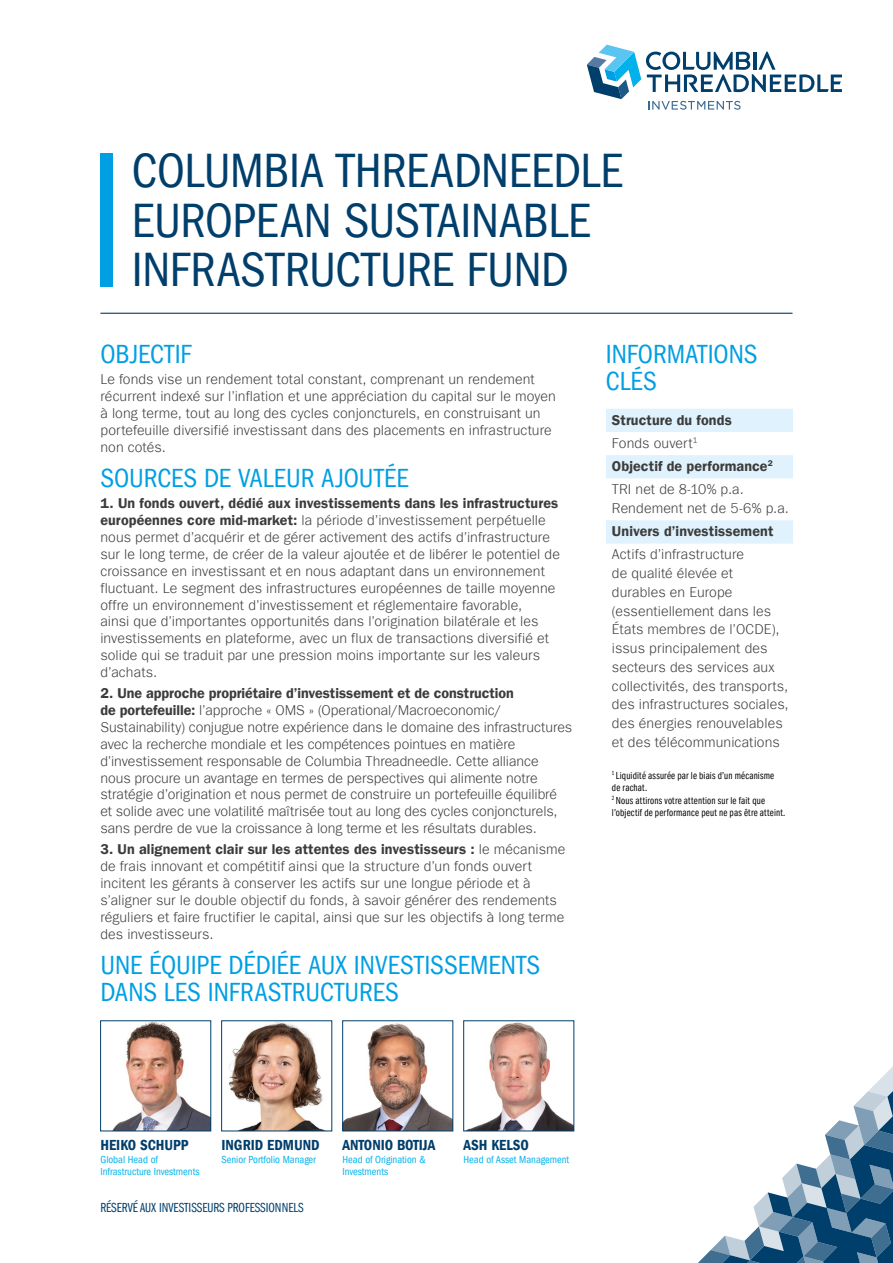
<style>
.page{position:relative;width:893px;height:1263px;background:#fff}
.page>*{position:absolute;margin:0;border:0;box-sizing:border-box;transform-origin:0 0}
.t1{font:condensed 49.5px/49.5px "ITC Frank Gofor Ameriprise";letter-spacing:-.005em;color:#003e6b}
.t2{font:condensed 27px/27px "ITC Frank Gofor Ameriprise";letter-spacing:-.005em;color:#009fe3}
.t3{font:15px "ITC Frank Gofor Ameriprise Dm Cn";color:#003e6b}
.t4{font:300 14.25px/16.8px "ITC Frank Gofor Ameriprise";letter-spacing:.005em;color:#3c3c3b}
.t5{font:14.25px "ITC Frank Gofor Ameriprise Dm";letter-spacing:.005em;color:#3c3c3b}
.t6{font:13.5px "ITC Frank Gofor Ameriprise Bk Cm";color:#003e6b}
.t7{font:10.5px/12.6px "ITC Frank Gofor Ameriprise Bk Cm";letter-spacing:.02em;color:#000}
.t8{font:condensed 10.5px/12.8px "ITC Frank Gofor Ameriprise";color:#00b1eb}
.s1{font-family:"ITC Frank Gofor Ameriprise Dm";font-weight:400}
.s2{font-family:"ITC Frank Gofor Ameriprise";font-weight:300}
</style>
<div class="page">
<svg style="left:698px;top:1066px;width:195px;height:197px"></svg>
<svg style="left:587px;top:45px;width:255px;height:65px"></svg>
<svg style="left:606px;top:409px;width:187px;height:135px"></svg>
<img style="left:113px;top:1022px;width:96px;height:107px">
<div style="left:100px;top:1020px;width:111px;height:111px;border:1px solid #003e6b"></div>
<img style="left:228px;top:1022px;width:95px;height:107px">
<div style="left:221px;top:1020px;width:111px;height:111px;border:1px solid #003e6b"></div>
<img style="left:344px;top:1023px;width:107px;height:106px">
<div style="left:342px;top:1020px;width:111px;height:111px;border:1px solid #003e6b"></div>
<img style="left:469px;top:1022px;width:103px;height:107px">
<div style="left:463px;top:1020px;width:111px;height:111px;border:1px solid #003e6b"></div>
<div style="left:100px;top:153px;width:13px;height:134px;background:#009fe3"></div>
<hr style="left:100px;top:313px;width:692px;height:1px;background:#003e6b">
<h1 class="t1" style="left:132px;top:146px;width:493px">COLUMBIA THREADNEEDLE<br>EUROPEAN SUSTAINABLE<br>INFRASTRUCTURE FUND</h1>
<h2 class="t2" style="left:100px;top:341px;width:93px">OBJECTIF</h2>
<p class="t4" style="left:100px;top:371px;width:457px">Le fonds vise un rendement total constant, comprenant un rendement récurrent indexé sur l’inflation et une appréciation du capital sur le moyen à long terme, tout au long des cycles conjoncturels, en construisant un portefeuille diversifié investissant dans des placements en infrastructure non cotés.</p>
<h2 class="t2" style="left:100px;top:465px;width:310px">SOURCES DE VALEUR AJOUTÉE</h2>
<p class="t5" style="left:100px;top:495px;width:459px">1. Un fonds ouvert, dédié aux investissements dans les infrastructures</p>
<p class="t4" style="left:100px;top:512px;width:461px"><span class="s1">européennes core mid-market:</span> la période d’investissement perpétuelle nous permet d’acquérir et de gérer activement des actifs d’infrastructure sur le long terme, de créer de la valeur ajoutée et de libérer le potentiel de croissance en investissant et en nous adaptant dans un environnement fluctuant. Le segment des infrastructures européennes de taille moyenne offre un environnement d’investissement et réglementaire favorable,<br>ainsi que d’importantes opportunités dans l’origination bilatérale et les investissements en plateforme, avec un flux de transactions diversifié et solide qui se traduit par une pression moins importante sur les valeurs d’achats.</p>
<p class="t5" style="left:100px;top:685px;width:415px">2. Une approche propriétaire d’investissement et de construction</p>
<p class="t4" style="left:100px;top:702px;width:473px"><span class="s1">de portefeuille:</span> l’approche « OMS » (Operational/Macroeconomic/ Sustainability) conjugue notre expérience dans le domaine des infrastructures avec la recherche mondiale et les compétences pointues en matière d’investissement responsable de Columbia Threadneedle. Cette alliance nous procure un avantage en termes de perspectives qui alimente notre stratégie d’origination et nous permet de construire un portefeuille équilibré et solide avec une volatilité maîtrisée tout au long des cycles conjoncturels, sans perdre de vue la croissance à long terme et les résultats durables.</p>
<p class="t5" style="left:100px;top:841px;width:466px">3. Un alignement clair sur les attentes des investisseurs : <span class="s2">le mécanisme</span></p>
<p class="t4" style="left:100px;top:858px;width:465px">de frais innovant et compétitif ainsi que la structure d’un fonds ouvert incitent les gérants à conserver les actifs sur une longue période et à s’aligner sur le double objectif du fonds, à savoir générer des rendements réguliers et faire fructifier le capital, ainsi que sur les objectifs à long terme des investisseurs.</p>
<h2 class="t2" style="left:100px;top:952px;width:441px">UNE ÉQUIPE DÉDIÉE AUX INVESTISSEMENTS<br>DANS LES INFRASTRUCTURES</h2>
<h2 class="t2" style="left:606px;top:341px;width:153px">INFORMATIONS<br>CLÉS</h2>
<p class="t5" style="left:612px;top:411px;width:121px">Structure du fonds</p>
<p class="t4" style="left:612px;top:435px;width:87px">Fonds ouvert<sup>1</sup></p>
<p class="t5" style="left:612px;top:458px;width:162px">Objectif de performance<sup>2</sup></p>
<p class="t4" style="left:612px;top:480px;width:178px;line-height:18.8px">TRI net de 8-10% p.a.<br>Rendement net de 5-6% p.a.</p>
<p class="t5" style="left:612px;top:523px;width:163px">Univers d’investissement</p>
<p class="t4" style="left:612px;top:545px;width:178px;line-height:18.8px">Actifs d’infrastructure<br>de qualité élevée et durables en Europe (essentiellement dans les<br>États membres de l’OCDE), issus principalement des secteurs des services aux collectivités, des transports, des infrastructures sociales, des énergies renouvelables et des télécommunications</p>
<p class="t7" style="left:612px;top:769px;width:175px"><sup>1</sup> Liquidité assurée par le biais d’un mécanisme<br>de rachat.<br><sup>2</sup> Nous attirons votre attention sur le fait que l’objectif de performance peut ne pas être atteint.</p>
<p class="t3" style="left:100px;top:1136px;width:90px">HEIKO SCHUPP</p>
<p class="t8" style="left:100px;top:1153px;width:101px">Global Head of<br>Infrastructure Investments</p>
<p class="t3" style="left:221px;top:1136px;width:100px">INGRID EDMUND</p>
<p class="t8" style="left:221px;top:1153px;width:96px">Senior Portfolio Manager</p>
<p class="t6" style="left:100px;top:1200px;width:205px">RÉSERVÉ AUX INVESTISSEURS PROFESSIONNELS</p>
<p class="t3" style="left:342px;top:1136px;width:94px">ANTONIO BOTIJA</p>
<p class="t8" style="left:342px;top:1153px;width:85px">Head of Origination &amp;<br>Investments</p>
<p class="t3" style="left:463px;top:1136px;width:67px">ASH KELSO</p>
<p class="t8" style="left:463px;top:1153px;width:107px">Head of Asset Management</p>
</div>
